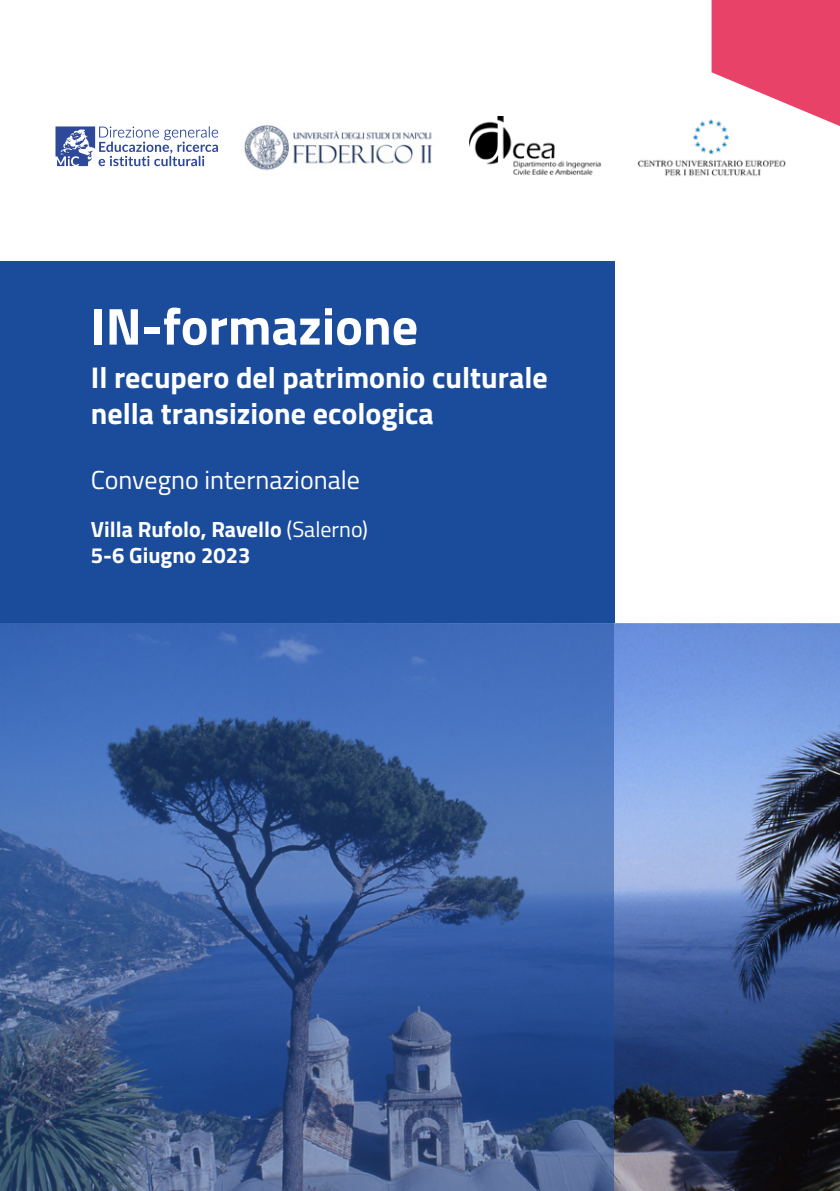
<style>
.page{position:relative;width:840px;height:1191px;background:#fff}
.page>*{position:absolute;margin:0;border:0;box-sizing:border-box;transform-origin:0 0}
.t1{font:700 52px "Titillium Web";color:#fff}
.t2{font:700 30px/36px "Titillium Web";color:#fff}
.t3{font:26px "Titillium Web";color:#fff}
.t4{font:700 22px/26.4px "Titillium Web";color:#fff}
.s1{font-weight:400}
</style>
<div class="page">
<div style="left:0;top:261px;width:614px;height:362px;background:#1b4c9c"></div>
<img style="left:614px;top:623px;width:225px;height:568px">
<svg style="left:711px;top:0;width:128px;height:126px"></svg>
<svg style="left:0;top:623px;width:614px;height:568px;background:#3e5f9b"></svg>
<svg style="left:55px;top:126px;width:163px;height:40px"></svg>
<img style="left:637px;top:115px;width:151px;height:61px">
<img style="left:469px;top:116px;width:132px;height:59px">
<img style="left:244px;top:125px;width:188px;height:46px">
<h1 class="t1" style="left:91px;top:287px;width:329px">IN-formazione</h1>
<p class="t2" style="left:91px;top:358px;width:458px">Il recupero del patrimonio culturale nella transizione ecologica</p>
<p class="t3" style="left:91px;top:461px;width:270px">Convegno internazionale</p>
<p class="t4" style="left:91px;top:515px;width:278px">Villa Rufolo, Ravello <span class="s1">(Salerno)<br></span>5-6 Giugno 2023</p>
</div>
